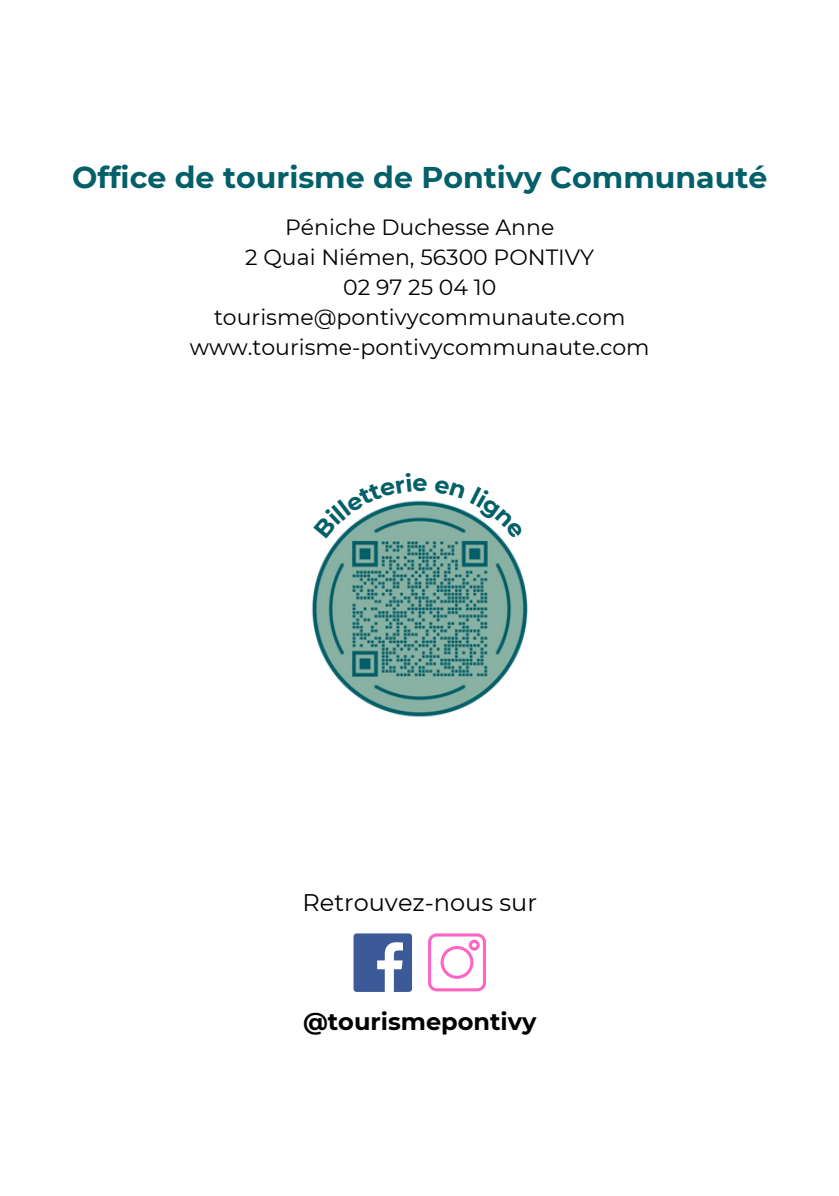
<style>
.page{position:relative;width:839px;height:1196px;background:#fff}
.page>*{position:absolute;margin:0;border:0;box-sizing:border-box;transform-origin:0 0}
.t1{font:700 30px "Montserrat";color:#035f68}
.t2{font:24px "Montserrat";color:#000}
.t3{font:700 24px "Montserrat";color:#000}
.t4{font:700 24px "Montserrat";color:#035f68}
.t5{font:22px/30px "Montserrat";color:#000;text-align:center}
</style>
<div class="page">
<img style="left:311px;top:500px;width:217px;height:217px">
<div style="left:353px;top:933px;width:59px;height:59px;background:#3d5a98;border-radius:3px"></div>
<svg style="left:377px;top:942px;width:26px;height:50px"></svg>
<svg style="left:428px;top:933px;width:58px;height:58px"></svg>
<svg style="left:313px;top:500px;width:99px;height:38px"></svg>
<svg style="left:434px;top:500px;width:90px;height:39px"></svg>
<h1 class="t1" style="left:72px;top:159px;width:696px">Office de tourisme de Pontivy Communauté</h1>
<p class="t5" style="left:190px;top:212px;width:461px">Péniche Duchesse Anne<br>2 Quai Niémen, 56300 PONTIVY<br>02 97 25 04 10 tourisme@pontivycommunaute.com www.tourisme-pontivycommunaute.com</p>
<p class="t4" style="left:412px;top:468px;width:17px">e</p>
<p class="t2" style="left:302px;top:887px;width:236px">Retrouvez-nous sur</p>
<p class="t3" style="left:303px;top:1006px;width:235px">@tourismepontivy</p>
</div>
